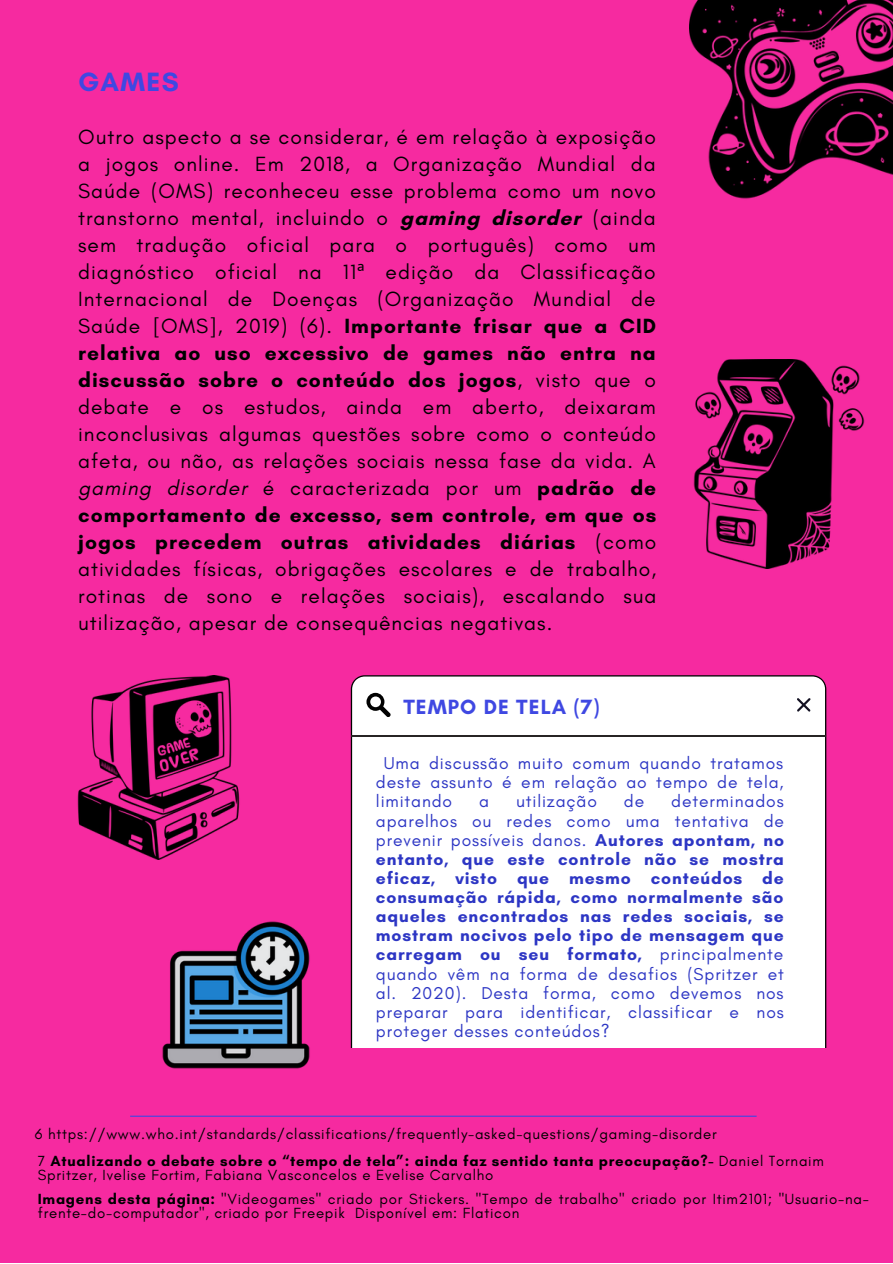
<style>
.page{position:relative;width:893px;height:1264px;background:#fff}
.page>*{position:absolute;margin:0;border:0;box-sizing:border-box;transform-origin:0 0}
.t1{font:700 27px "Glacial Indifference";letter-spacing:.05em;color:#3f48e2}
.t2{font:21px/27px "Glacial Indifference";letter-spacing:.05em;color:#010101;text-align:justify}
.t3{font:700 21px "Glacial Indifference";letter-spacing:.05em;color:#3f48e2}
.t4{font:17.4px/19px "Glacial Indifference";letter-spacing:.05em;color:#2d36c4;text-align:justify}
.t5{font:15px/26.4px "Glacial Indifference";letter-spacing:.05em;color:#000}
.s1{font-weight:700}
.s2{font-family:"Noto Sans"}
.s3{font-style:italic}
</style>
<div class="page">
<div style="left:0;top:0;width:892px;height:1262px;background:#f62aa0"></div>
<hr style="left:130px;top:1115px;width:626px;height:1px;background:#3f48e2">
<img style="left:690px;top:0;width:202px;height:199px">
<img style="left:693px;top:359px;width:172px;height:210px">
<img style="left:77px;top:675px;width:163px;height:184px">
<img style="left:162px;top:921px;width:148px;height:148px">
<div style="left:351px;top:675px;width:475px;height:372px;background:#fff"></div>
<svg style="left:796px;top:698px;width:14px;height:13px"></svg>
<svg style="left:366px;top:692px;width:25px;height:25px"></svg>
<hr style="left:351px;top:735px;width:474px;height:1px;background:#272424">
<p class="t1" style="left:78px;top:66px;width:102px">GAMES</p>
<p class="t2" style="left:78px;top:123px;width:580px">Outro aspecto a se considerar, é em relação à exposição a jogos online. Em 2018, a Organização Mundial da Saúde (OMS) reconheceu esse problema como um novo transtorno mental, incluindo o <span class="s1">gaming disorder</span> (ainda sem tradução oficial para o português) como um diagnóstico oficial na 11<span class="s2">ª</span> edição da Classificação Internacional de Doenças (Organização Mundial de Saúde [OMS], 2019) (6). <span class="s1">Importante frisar que a CID relativa ao uso excessivo de games não entra na discussão sobre o conteúdo dos jogos</span>, visto que o debate e os estudos, ainda em aberto, deixaram inconclusivas algumas questões sobre como o conteúdo afeta, ou não, as relações sociais nessa fase da vida. A <span class="s3">gaming disorder</span> é caracterizada por um <span class="s1">padrão de comportamento de excesso, sem controle, em que os jogos precedem outras atividades diárias</span> (como atividades físicas, obrigações escolares e de trabalho, rotinas de sono e relações sociais), escalando sua utilização, apesar de consequências negativas.</p>
<p class="t3" style="left:403px;top:694px;width:198px">TEMPO DE TELA (7)</p>
<p class="t4" style="left:376px;top:753px;width:409px;text-indent:8px">Uma discussão muito comum quando tratamos deste assunto é em relação ao tempo de tela, limitando</p>
<p class="t4" style="left:376px;top:791px;width:410px;text-indent:295px">determinados aparelhos ou redes como uma tentativa de prevenir possíveis danos. <span class="s1">Autores apontam, no entanto, que este controle não se mostra eficaz, visto que mesmo conteúdos de consumação rápida, como normalmente são aqueles encontrados nas redes sociais, se mostram nocivos pelo tipo de mensagem que carregam ou seu formato,</span> principalmente quando vêm na forma de desafios (Spritzer et al. 2020). Desta forma, como devemos nos preparar para identificar, classificar e nos proteger desses conteúdos?</p>
<p class="t4" style="left:479px;top:791px;width:11px">a</p>
<p class="t4" style="left:516px;top:791px;width:82px">utilização</p>
<p class="t4" style="left:624px;top:791px;width:22px">de</p>
<p class="t5" style="left:35px;top:1120px;width:790px">6 https://www.who.int/standards/classifications/frequently-asked-questions/gaming-disorder<br>7 <span class="s1">Atualizando o debate sobre o “tempo de tela”: ainda faz sentido tanta preocupação?-</span> Daniel Tornaim</p>
<p class="t5" style="left:38px;top:1162px;width:832px;line-height:23.7px">Spritzer, Ivelise Fortim, Fabiana Vasconcelos e Evelise Carvalho<br><span class="s1">Imagens desta página:</span> "Videogames" criado por Stickers. "Tempo de trabalho" criado por Itim2101; "Usuario-na-</p>
<p class="t5" style="left:38px;top:1199px;width:483px">frente-do-computador", criado por Freepik Disponível em: Flaticon</p>
</div>
